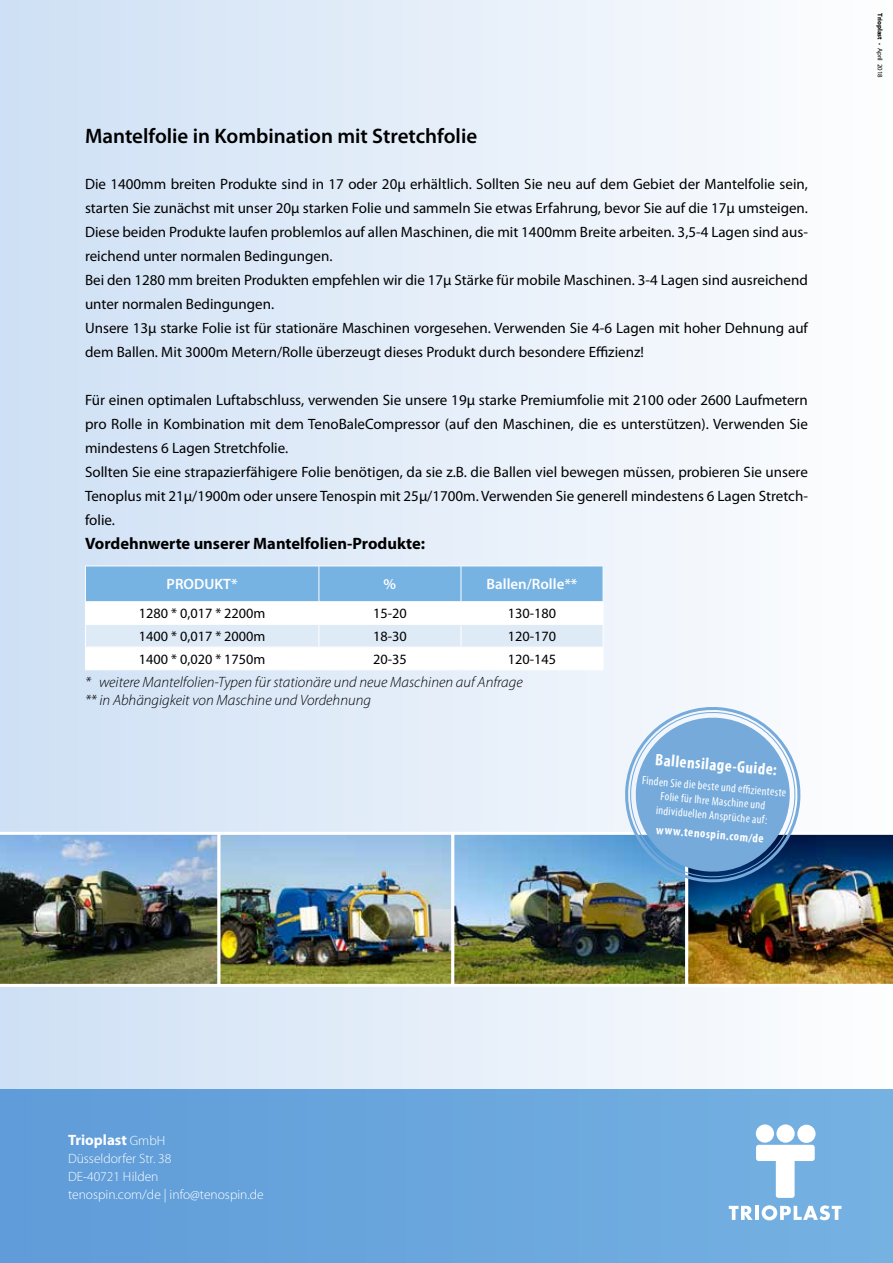
<style>
.page{position:relative;width:893px;height:1263px;background:#fff}
.page>*{position:absolute;margin:0;border:0;box-sizing:border-box;transform-origin:0 0}
.t1{font:600 21px "Myriad Pro";color:#000}
.t2{font:700 condensed 16.8px "Myriad Pro";color:#fff}
.t3{font:700 16.5px "Myriad Pro";color:#000}
.t4{font:15px/24px "Myriad Pro";color:#000}
.t5{font:italic 300 15px/18px "Myriad Pro";color:#000}
.t6{font:600 15px "Myriad Pro";color:#fff}
.t7{font:700 15px "Myriad Pro";color:#fff}
.t8{font:14.25px "Myriad Pro";color:#000}
.t9{font:300 13.5px/18px "Myriad Pro";color:#fff}
.t10{font:700 condensed 12.45px "Myriad Pro";color:#fff}
.t11{font:condensed 12px/14.4px "Myriad Pro";color:#fff;text-align:center}
.t12{font:6.75px "Myriad Pro";color:#000}
.s1{font-weight:700}
.s2{font-weight:300;font-size:13.5px}
</style>
<div class="page">
<div style="left:0;top:0;width:893px;height:1263px;background:linear-gradient(to right,#cee0f5,#fdfefe)"></div>
<div style="left:0;top:1089px;width:893px;height:174px;background:#6aa6dd"></div>
<svg style="left:85px;top:566px;width:519px;height:104px"></svg>
<hr style="left:85px;top:669px;width:234px;height:1px;background:#fff">
<hr style="left:319px;top:669px;width:142px;height:1px;background:#fff">
<hr style="left:461px;top:669px;width:142px;height:1px;background:#fff">
<svg style="left:756px;top:1145px;width:59px;height:53px"></svg>
<div style="left:756px;top:1124px;width:18px;height:19px;background:#fff;border-radius:50%"></div>
<div style="left:776px;top:1124px;width:19px;height:19px;background:#fff;border-radius:50%"></div>
<div style="left:797px;top:1125px;width:18px;height:18px;background:#fff;border-radius:50%"></div>
<svg style="left:729px;top:1206px;width:24px;height:14px"></svg>
<hr style="left:755px;top:1206px;width:3px;height:14px;background:#fff">
<svg style="left:762px;top:1205px;width:79px;height:15px"></svg>
<img style="left:221px;top:836px;width:398px;height:147px">
<img style="left:0;top:832px;width:217px;height:155px">
<div style="left:217px;top:832px;width:237px;height:155px;border:3px solid #fff"></div>
<div style="left:451px;top:832px;width:237px;height:155px;border:3px solid #fff"></div>
<img style="left:619px;top:701px;width:274px;height:286px">
<h1 class="t1" style="left:85px;top:123px;width:394px">Mantelfolie in Kombination mit Stretchfolie</h1>
<p class="t4" style="left:85px;top:172px;width:724px">Die 1400mm breiten Produkte sind in 17 oder 20µ erhältlich. Sollten Sie neu auf dem Gebiet der Mantelfolie sein, starten Sie zunächst mit unser 20µ starken Folie und sammeln Sie etwas Erfahrung, bevor Sie auf die 17µ umsteigen.<br>Diese beiden Produkte laufen problemlos auf allen Maschinen, die mit 1400mm Breite arbeiten. 3,5-4 Lagen sind aus&shy;reichend unter normalen Bedingungen.<br>Bei den 1280 mm breiten Produkten empfehlen wir die 17µ Stärke für mobile Maschinen. 3-4 Lagen sind ausreichend unter normalen Bedingungen.<br>Unsere 13µ starke Folie ist für stationäre Maschinen vorgesehen. Verwenden Sie 4-6 Lagen mit hoher Dehnung auf dem Ballen. Mit 3000m Metern/Rolle überzeugt dieses Produkt durch besondere Effizienz!</p>
<p class="t4" style="left:85px;top:388px;width:724px">Für einen optimalen Luftabschluss, verwenden Sie unsere 19µ starke Premiumfolie mit 2100 oder 2600 Laufmetern pro Rolle in Kombination mit dem TenoBaleCompressor (auf den Maschinen, die es unterstützen). Verwenden Sie mindestens 6 Lagen Stretchfolie.<br>Sollten Sie eine strapazierfähigere Folie benötigen, da sie z.B. die Ballen viel bewegen müssen, probieren Sie unsere Tenoplus mit 21µ/1900m oder unsere Tenospin mit 25µ/1700m. Verwenden Sie generell mindestens 6 Lagen Stretch&shy;folie.</p>
<p class="t3" style="left:85px;top:534px;width:341px">Vordehnwerte unserer Mantelfolien-Produkte:</p>
<p class="t6" style="left:167px;top:575px;width:73px">PRODUKT*</p>
<p class="t6" style="left:384px;top:575px;width:14px">%</p>
<p class="t6" style="left:486px;top:575px;width:92px">Ballen/Rolle**</p>
<p class="t8" style="left:139px;top:606px;width:128px">1280 * 0,017 * 2200m</p>
<p class="t8" style="left:373px;top:606px;width:35px">15-20</p>
<p class="t8" style="left:508px;top:606px;width:50px">130-180</p>
<p class="t8" style="left:139px;top:628px;width:128px">1400 * 0,017 * 2000m</p>
<p class="t8" style="left:373px;top:628px;width:35px">18-30</p>
<p class="t8" style="left:508px;top:628px;width:50px">120-170</p>
<p class="t8" style="left:139px;top:651px;width:128px">1400 * 0,020 * 1750m</p>
<p class="t8" style="left:373px;top:651px;width:35px">20-35</p>
<p class="t8" style="left:508px;top:651px;width:50px">120-145</p>
<p class="t5" style="left:85px;top:673px;width:439px">* weitere Mantelfolien-Typen für stationäre und neue Maschinen auf Anfrage ** in Abhängigkeit von Maschine und Vordehnung</p>
<p class="t2" style="left:656px;top:749px;width:124px;rotate:5deg">Ballensilage-Guide:</p>
<p class="t11" style="left:643px;top:773px;width:146px;rotate:5deg">Finden Sie die beste und effi zienteste<br>Folie für Ihre Maschine und individuellen Ansprüche auf:</p>
<p class="t10" style="left:657px;top:822px;width:109px;rotate:5deg">www.tenospin.com/de</p>
<p class="t12" style="left:884px;top:13px;width:66px;rotate:90deg"><span class="s1">Trioplast</span> • April 2018</p>
<p class="t7" style="left:68px;top:1132px;width:99px">Trioplast <span class="s2">GmbH</span></p>
<p class="t9" style="left:68px;top:1150px;width:197px">Düsseldorfer Str. 38<br>DE-40721 Hilden<br>tenospin.com/de | info@tenospin.de</p>
</div>
